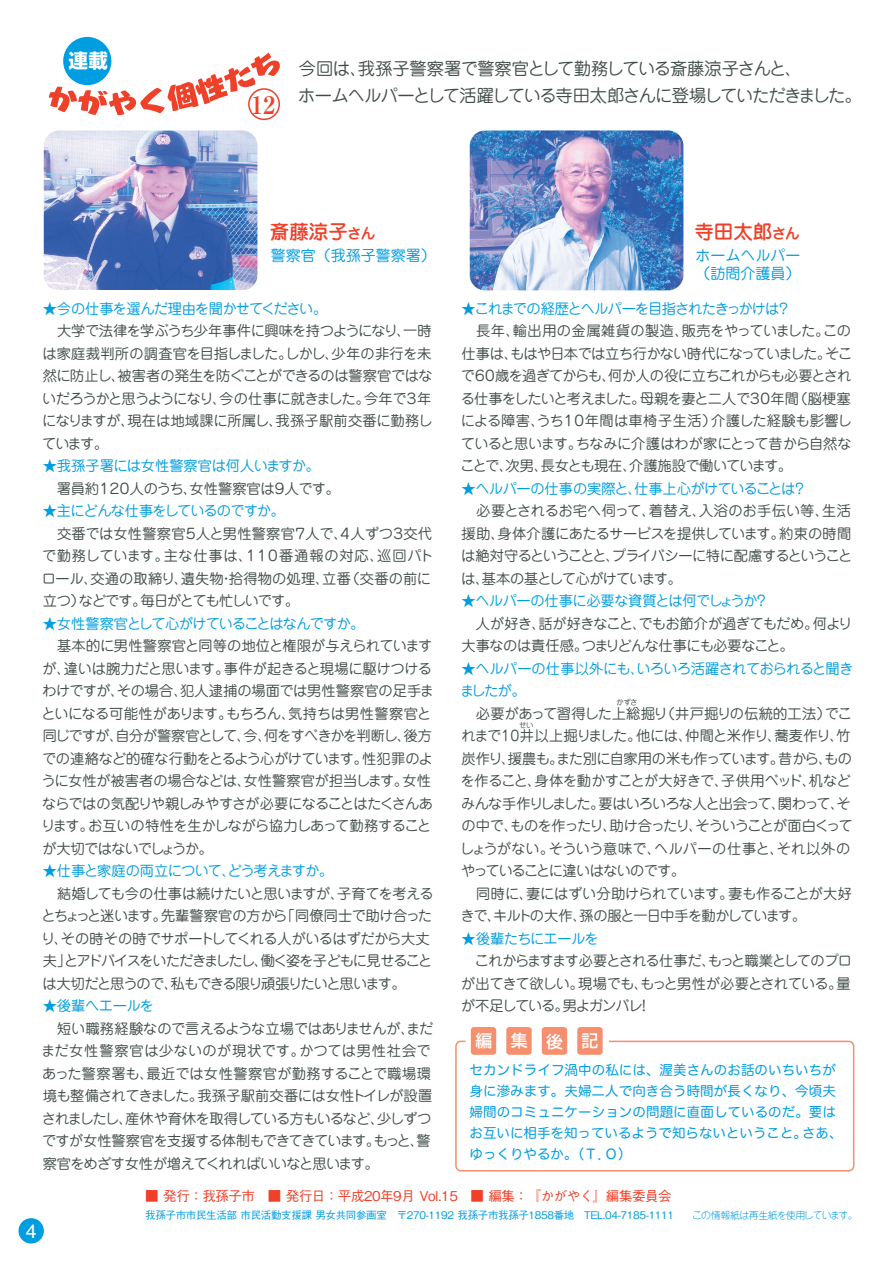
<style>
.page{position:relative;width:893px;height:1263px;background:#fff}
.page>*{position:absolute;margin:0;border:0;box-sizing:border-box;transform-origin:0 0}
.t1{font:700 24px "Ryumin Pro";color:#ef4029}
.t2{font:500 19.5px "Jun 34 Pro";color:#ef4029}
.t3{font:700 19.5px "Shin Go Pro";color:#fff}
.t4{font:19.5px "Helvetica";color:#fff}
.t5{font:17.25px/27px "Jun 201 Pro";letter-spacing:-.055em;color:#424d49}
.t6{font:500 16.8px "Shin Go Pro";color:#fff}
.t7{font:15px/18px "Jun 201 Pro";color:#009de0}
.t8{font:14.25px/22.5px "Jun 201 Pro";letter-spacing:-.035em;color:#424d49;text-align:justify}
.t9{font:14.25px/22.5px "Jun 201 Pro";letter-spacing:-.055em;color:#424d49}
.t10{font:14.25px/22.5px "Jun 201 Pro";letter-spacing:-.045em;color:#009de0}
.t11{font:14.25px/22.5px "Jun 201 Pro";letter-spacing:-.01em;color:#424d49}
.t12{font:14.25px "Jun 201 Pro";letter-spacing:-.065em;color:#009de0}
.t13{font:14.25px "Jun 201 Pro";letter-spacing:-.07em;color:#009de0}
.t14{font:14.25px "Jun 201 Pro";letter-spacing:-.02em;color:#009de0}
.t15{font:14.25px "Jun 201 Pro";letter-spacing:-.025em;color:#009de0}
.t16{font:13.5px/21px "Hira Maru Pro W4";letter-spacing:.005em;color:#009de0}
.t17{font:500 13.5px "Gothic BBB Pro";letter-spacing:-.035em;color:#ef4029}
.t18{font:500 10.5px "Gothic BBB Pro";letter-spacing:-.035em;color:#009de0}
.t19{font:300 9.9px "Jun 101 Pro";letter-spacing:-.06em;color:#009de0}
.t20{font:7.5px "Jun 201 Pro";color:#424d49}
.s1{font-size:15px}
</style>
<div class="page">
<svg style="left:455px;top:1040px;width:400px;height:131px"></svg>
<svg style="left:471px;top:1027px;width:25px;height:28px"></svg>
<svg style="left:506px;top:1027px;width:26px;height:28px"></svg>
<svg style="left:542px;top:1027px;width:25px;height:28px"></svg>
<svg style="left:577px;top:1027px;width:26px;height:28px"></svg>
<svg style="left:49px;top:53px;width:231px;height:62px"></svg>
<div style="left:248px;top:88px;width:32px;height:32px;border:2px solid #ef4029;border-radius:50%"></div>
<div style="left:63px;top:37px;width:48px;height:48px;background:#009de0;border-radius:50%"></div>
<div style="left:19px;top:1218px;width:25px;height:25px;background:#009de0;border-radius:50%"></div>
<img style="left:44px;top:130px;width:213px;height:159px">
<img style="left:470px;top:130px;width:213px;height:160px">
<h2 class="t3" style="left:68px;top:45px;width:41px">連載</h2>
<p class="t5" style="left:298px;top:53px;width:565px">今回は、我孫子警察署で警察官として勤務している斎藤涼子さんと、<br>ホームヘルパーとして活躍している寺田太郎さんに登場していただきました。</p>
<h1 class="t1" style="left:251px;top:86px;width:25px">12</h1>
<h2 class="t2" style="left:270px;top:216px;width:107px">斎藤涼子<span class="s1">さん</span></h2>
<p class="t7" style="left:271px;top:245px;width:166px">警察官（我孫子警察署）</p>
<p class="t10" style="left:43px;top:296px;width:286px">★今の仕事を選んだ理由を聞かせてください。</p>
<p class="t8" style="left:42px;top:318px;width:392px">　大学で法律を学ぶうち少年事件に興味を持つようになり、一時は家庭裁判所の調査官を目指しました。しかし、少年の非行を未然に防止し、被害者の発生を防ぐことができるのは警察官ではないだろうかと思うようになり、今の仕事に就きました。今年で３年になりますが、現在は地域課に所属し、我孫子駅前交番に勤務しています。</p>
<p class="t14" style="left:43px;top:455px;width:278px">★我孫子署には女性警察官は何人いますか。</p>
<p class="t8" style="left:43px;top:476px;width:298px">　署員約１２０人のうち、女性警察官は９人です。</p>
<p class="t12" style="left:43px;top:500px;width:244px">★主にどんな仕事をしているのですか。</p>
<p class="t11" style="left:42px;top:521px;width:394px">　交番では女性警察官５人と男性警察官７人で、４人ずつ３交代で勤務しています。主な仕事は、１１０番通報の対応、巡回パトロール、交通の取締り、遺失物・拾得物の処理、立番（交番の前に立つ）などです。毎日がとても忙しいです。</p>
<p class="t12" style="left:43px;top:612px;width:323px">★女性警察官として心がけていることはなんですか。</p>
<p class="t8" style="left:41px;top:633px;width:395px;text-align:left">　基本的に男性警察官と同等の地位と権限が与えられていますが、違いは腕力だと思います。事件が起きると現場に駆けつけるわけですが、その場合、犯人逮捕の場面では男性警察官の足手まといになる可能性があります。もちろん、気持ちは男性警察官と同じですが、自分が警察官として、今、何をすべきかを判断し、後方での連絡など的確な行動をとるよう心がけています。性犯罪のように女性が被害者の場合などは、女性警察官が担当します。女性ならではの気配りや親しみやすさが必要になることはたくさんあります。お互いの特性を生かしながら協力しあって勤務することが大切ではないでしょうか。</p>
<p class="t10" style="left:43px;top:858px;width:292px">★仕事と家庭の両立について、どう考えますか。</p>
<p class="t9" style="left:41px;top:881px;width:394px">　結婚しても今の仕事は続けたいと思いますが、子育てを考えるとちょっと迷います。先輩警察官の方から「同僚同士で助け合ったり、その時その時でサポートしてくれる人がいるはずだから大丈夫」とアドバイスをいただきましたし、働く姿を子どもに見せることは大切だと思うので、私もできる限り頑張りたいと思います。</p>
<p class="t15" style="left:43px;top:995px;width:113px">★後輩へエールを</p>
<p class="t8" style="left:41px;top:1016px;width:394px;text-align:left">　短い職務経験なので言えるような立場ではありませんが、まだまだ女性警察官は少ないのが現状です。かつては男性社会であった警察署も、最近では女性警察官が勤務することで職場環境も整備されてきました。我孫子駅前交番には女性トイレが設置されましたし、産休や育休を取得している方もいるなど、少しずつですが女性警察官を支援する体制もできてきています。もっと、警察官をめざす女性が増えてくれればいいなと思います。</p>
<h2 class="t2" style="left:694px;top:216px;width:107px">寺田太郎<span class="s1">さん</span></h2>
<p class="t7" style="left:695px;top:245px;width:106px">ホームヘルパー（訪問介護員）</p>
<p class="t13" style="left:461px;top:297px;width:331px">★これまでの経歴とヘルパーを目指されたきっかけは？</p>
<p class="t8" style="left:461px;top:318px;width:393px">　長年、輸出用の金属雑貨の製造、販売をやっていました。この仕事は、もはや日本では立ち行かない時代になっていました。そこで６０歳を過ぎてからも、何か人の役に立ちこれからも必要とされる仕事をしたいと考えました。母親を妻と二人で３０年間（脳梗塞による障害、うち１０年間は車椅子生活）介護した経験も影響していると思います。ちなみに介護はわが家にとって昔から自然なことで、次男、長女とも現在、介護施設で働いています。</p>
<p class="t10" style="left:461px;top:476px;width:347px">★ヘルパーの仕事の実際と、仕事上心がけていることは？</p>
<p class="t8" style="left:461px;top:498px;width:393px">　必要とされるお宅へ伺って、着替え、入浴のお手伝い等、生活援助、身体介護にあたるサービスを提供しています。約束の時間は絶対守るということと、プライバシーに特に配慮するということは、基本の基として心がけています。</p>
<p class="t10" style="left:461px;top:588px;width:308px">★ヘルパーの仕事に必要な資質とは何でしょうか？</p>
<p class="t8" style="left:461px;top:611px;width:393px">　人が好き、話が好きなこと、でもお節介が過ぎてもだめ。何より大事なのは責任感。つまりどんな仕事にも必要なこと。</p>
<p class="t10" style="left:460px;top:656px;width:395px">★ヘルパーの仕事以外にも、いろいろ活躍されておられると聞きましたが。</p>
<p class="t8" style="left:460px;top:701px;width:394px;text-align:left">　必要があって習得した上総掘り（井戸掘りの伝統的工法）でこれまで10井以上掘りました。他には、仲間と米作り、蕎麦作り、竹炭作り、援農も。また別に自家用の米も作っています。昔から、ものを作ること、身体を動かすことが大好きで、子供用ベッド、机などみんな手作りしました。要はいろいろな人と出会って、関わって、その中で、ものを作ったり、助け合ったり、そういうことが面白くってしょうがない。そういう意味で、ヘルパーの仕事と、それ以外のやっていることに違いはないのです。<br>　同時に、妻にはずい分助けられています。妻も作ることが大好きで、キルトの大作、孫の服と一日中手を動かしています。</p>
<p class="t10" style="left:461px;top:926px;width:139px">★後輩たちにエールを</p>
<p class="t8" style="left:461px;top:948px;width:393px">　これからますます必要とされる仕事だ、もっと職業としてのプロが出てきて欲しい。現場でも、もっと男性が必要とされている。量が不足している。男よガンバレ！</p>
<p class="t20" style="left:616px;top:696px;width:23px">かずさ</p>
<p class="t20" style="left:519px;top:719px;width:16px">せい</p>
<p class="t6" style="left:475px;top:1027px;width:124px">編集後記</p>
<p class="t16" style="left:470px;top:1059px;width:375px">セカンドライフ渦中の私には、渥美さんのお話のいちいちが身に滲みます。夫婦二人で向き合う時間が長くなり、今頃夫婦間のコミュニケーションの問題に直面しているのだ。要はお互いに相手を知っているようで知らないということ。さあ、ゆっくりやるか。（Ｔ．Ｏ）</p>
<h2 class="t4" style="left:26px;top:1214px;width:12px">4</h2>
<p class="t17" style="left:145px;top:1185px;width:528px">■ 発行：我孫子市　■ 発行日：平成20年9月 Vol.15　■ 編集：『かがやく』編集委員会</p>
<p class="t18" style="left:145px;top:1207px;width:530px">我孫子市市民生活部 市民活動支援課 男女共同参画室　〒270-1192 我孫子市我孫子1858番地　TEL.04-7185-1111</p>
<p class="t19" style="left:692px;top:1207px;width:167px">この情報紙は再生紙を使用しています。</p>
</div>
